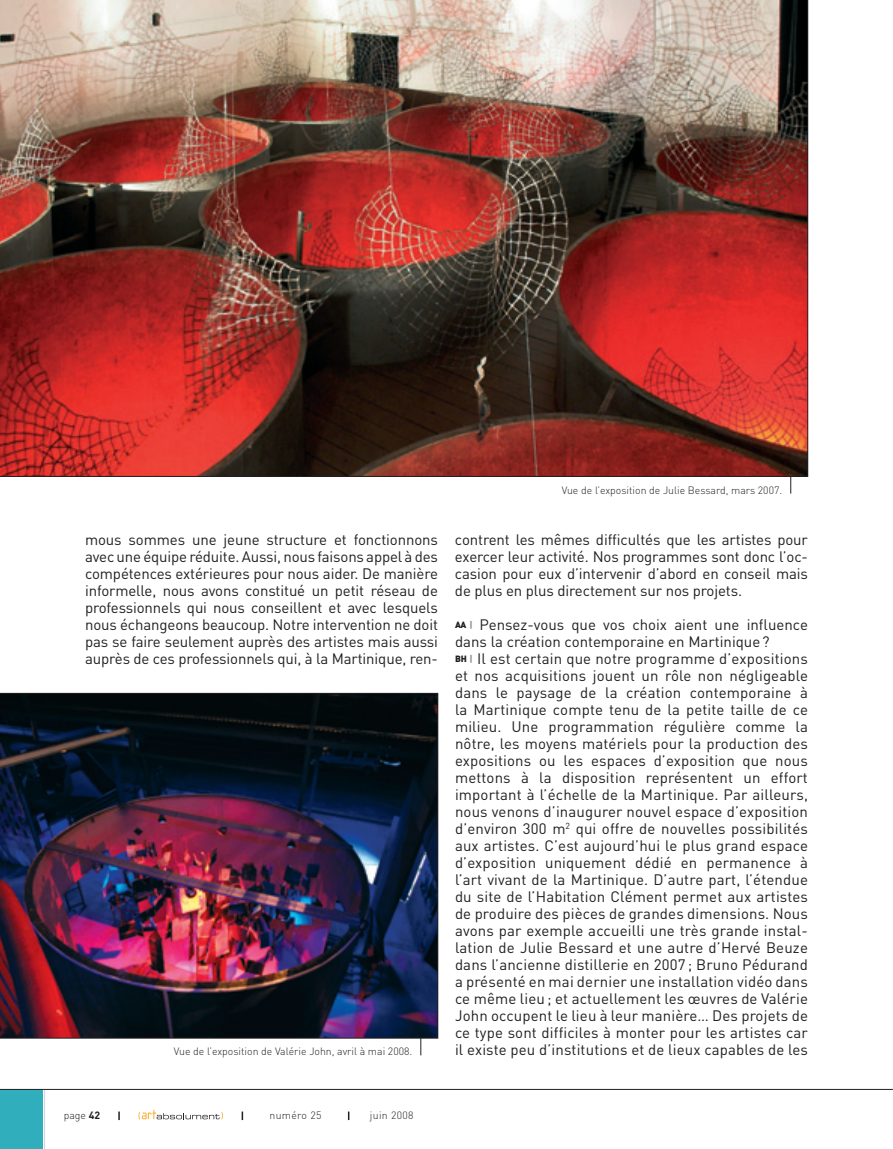
<style>
.page{position:relative;width:893px;height:1149px;background:#fff}
.page>*{position:absolute;margin:0;border:0;box-sizing:border-box;transform-origin:0 0}
.t1{font:15px/17px "DIN";letter-spacing:.01em;color:#231f20;text-align:justify}
.t2{font:300 10.5px "DIN";color:#231f20}
.t3{font:300 10.5px "DIN";letter-spacing:.03em;color:#231f20}
.s1{font-weight:900;font-size:9px}
.s2{font-weight:900;font-size:9px;color:#939598}
.s3{font-weight:700}
</style>
<div class="page">
<div style="left:0;top:1089px;width:43px;height:59px;background:#31aebc"></div>
<hr style="left:44px;top:1089px;width:1px;height:59px;background:#d1d2d4">
<hr style="left:0;top:1088px;width:893px;height:1px;background:#231f20">
<svg style="left:118px;top:1111px;width:2px;height:8px"></svg>
<svg style="left:139px;top:1109px;width:84px;height:10px"></svg>
<hr style="left:421px;top:1020px;width:1px;height:34px;background:#231f20">
<hr style="left:790px;top:459px;width:1px;height:34px;background:#231f20">
<img style="left:0;top:693px;width:438px;height:344px">
<img style="left:0;top:0;width:808px;height:476px">
<p class="t2" style="left:562px;top:486px;width:222px">Vue de l’exposition de Julie Bessard, mars 2007.</p>
<p class="t1" style="left:85px;top:532px;width:354px">mous sommes une jeune structure et fonctionnons avec une équipe réduite. Aussi, nous faisons appel à des compétences extérieures pour nous aider. De manière informelle, nous avons constitué un petit réseau de professionnels qui nous conseillent et avec lesquels nous échangeons beaucoup. Notre intervention ne doit pas se faire seulement auprès des artistes mais aussi auprès de ces professionnels qui, à la Martinique, ren-</p>
<p class="t1" style="left:455px;top:532px;width:354px">contrent les mêmes difficultés que les artistes pour exercer leur activité. Nos programmes sont donc l’oc&shy;casion pour eux d’intervenir d’abord en conseil mais de plus en plus directement sur nos projets.</p>
<p class="t1" style="left:455px;top:617px;width:354px;text-align:left"><span class="s1">AA</span> <span class="s2">|</span> Pensez-vous que vos choix aient une influence dans la création contemporaine en Martinique ?<br><span class="s1">BH</span> <span class="s2">|</span> Il est certain que notre programme d’expositions et nos acquisitions jouent un rôle non négligeable dans le paysage de la création contemporaine à la Martinique compte tenu de la petite taille de ce milieu. Une programmation régulière comme la nôtre, les moyens matériels pour la production des expositions ou les espaces d’exposition que nous mettons à la disposition représentent un effort important à l’échelle de la Martinique. Par ailleurs, nous venons d’inaugurer nouvel espace d’exposition d’environ 300 m<sup>2</sup> qui offre de nouvelles possibilités aux artistes. C’est aujourd’hui le plus grand espace d’exposition uniquement dédié en permanence à l’art vivant de la Martinique. D’autre part, l’étendue du site de l’Habitation Clément permet aux artistes de produire des pièces de grandes dimensions. Nous avons par exemple accueilli une très grande instal&shy;lation de Julie Bessard et une autre d’Hervé Beuze dans l’ancienne distillerie en 2007 ; Bruno Pédurand a présenté en mai dernier une installation vidéo dans ce même lieu ; et actuellement les œuvres de Valérie John occupent le lieu à leur manière… Des projets de ce type sont difficiles à monter pour les artistes car il existe peu d’institutions et de lieux capables de les</p>
<p class="t2" style="left:174px;top:1047px;width:240px">Vue de l’exposition de Valérie John, avril à mai 2008.</p>
<p class="t2" style="left:64px;top:1111px;width:38px">page <span class="s3">42</span></p>
<p class="t3" style="left:270px;top:1111px;width:53px">numéro 25</p>
<p class="t3" style="left:370px;top:1111px;width:45px">juin 2008</p>
</div>
